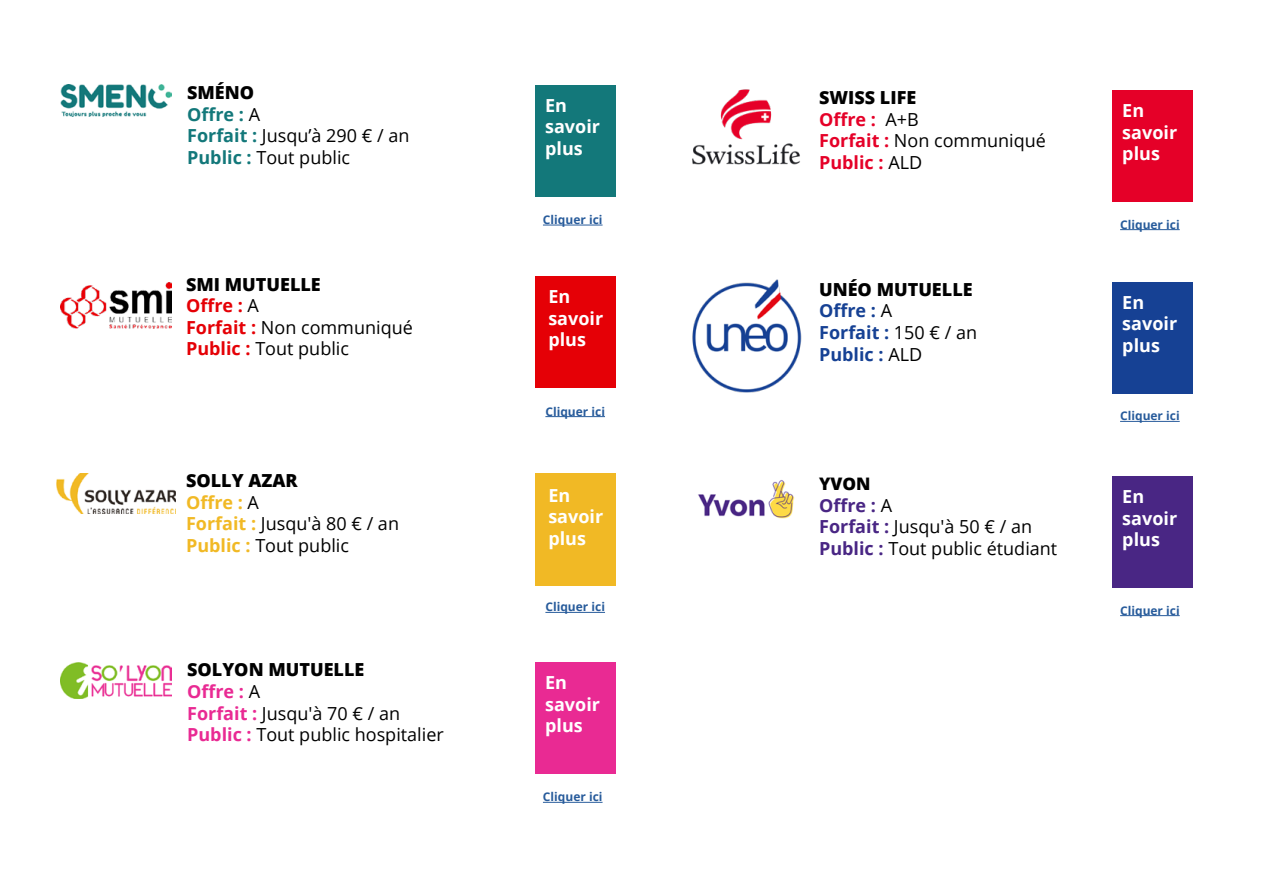
<style>
.page{position:relative;width:1263px;height:893px;background:#fff}
.page>*{position:absolute;margin:0;border:0;box-sizing:border-box;transform-origin:0 0}
.t1{font:18px/21.6px "Open Sans";color:#000}
.t2{font:700 18px/21.6px "Open Sans";color:#fff}
.t3{font:700 18px/21.6px "Open Sans";color:#e50028}
.t4{font:700 18px/21.6px "Open Sans";color:#164194}
.t5{font:800 17.25px "Open Sans";color:#000}
.t6{font:700 12px "Open Sans";color:#275b9b}
.s1{font-weight:800}
.s2{font-weight:700;color:#13787a}
.s3{font-weight:700;color:#e50006}
.s4{font-weight:700;color:#f1b925}
.s5{font-weight:700;color:#e92a93}
.s6{font-weight:800;color:#000}
.s7{font-weight:400;color:#000}
.s8{font-weight:700;color:#492684}
</style>
<div class="page">
<div style="left:536px;top:662px;width:80px;height:112px;background:#e92a93"></div>
<div style="left:536px;top:85px;width:80px;height:112px;background:#13787a"></div>
<img style="left:60px;top:662px;width:111px;height:37px">
<img style="left:60px;top:85px;width:111px;height:32px">
<hr style="left:543px;top:802px;width:59px;height:1px;background:#275b9b">
<hr style="left:543px;top:225px;width:59px;height:1px;background:#275b9b">
<div style="left:536px;top:473px;width:80px;height:112px;background:#f1b925"></div>
<img style="left:57px;top:473px;width:119px;height:41px">
<hr style="left:545px;top:612px;width:60px;height:1px;background:#275b9b">
<img style="left:60px;top:282px;width:111px;height:46px">
<div style="left:536px;top:277px;width:80px;height:111px;background:#e50006"></div>
<hr style="left:545px;top:416px;width:60px;height:1px;background:#275b9b">
<img style="left:692px;top:279px;width:110px;height:114px">
<img style="left:698px;top:480px;width:97px;height:39px">
<div style="left:1113px;top:90px;width:80px;height:112px;background:#e50028"></div>
<div style="left:1113px;top:282px;width:80px;height:112px;background:#164194"></div>
<div style="left:1113px;top:476px;width:80px;height:112px;background:#492684"></div>
<hr style="left:1120px;top:229px;width:60px;height:1px;background:#275b9b">
<hr style="left:1120px;top:421px;width:60px;height:1px;background:#275b9b">
<hr style="left:1120px;top:615px;width:60px;height:1px;background:#275b9b">
<img style="left:692px;top:89px;width:108px;height:76px">
<p class="t1" style="left:187px;top:81px;width:224px"><span class="s1">SMÉNO<br></span><span class="s2">Offre :</span> A<br><span class="s2">Forfait :</span> Jusqu’à 290 € / an<br><span class="s2">Public :</span> Tout public</p>
<p class="t1" style="left:186px;top:273px;width:228px"><span class="s1">SMI MUTUELLE<br></span><span class="s3">Offre :</span> A<br><span class="s3">Forfait :</span> Non communiqué<br><span class="s3">Public :</span> Tout public</p>
<p class="t1" style="left:186px;top:469px;width:214px"><span class="s1">SOLLY AZAR<br></span><span class="s4">Offre :</span> A<br><span class="s4">Forfait :</span> Jusqu'à 80 € / an<br><span class="s4">Public :</span> Tout public</p>
<p class="t1" style="left:187px;top:658px;width:258px"><span class="s1">SOLYON MUTUELLE<br></span><span class="s5">Offre :</span> A<br><span class="s5">Forfait :</span> Jusqu'à 70 € / an<br><span class="s5">Public :</span> Tout public hospitalier</p>
<p class="t2" style="left:545px;top:94px;width:56px">En savoir plus</p>
<p class="t6" style="left:543px;top:211px;width:61px">Cliquer ici</p>
<p class="t2" style="left:548px;top:285px;width:56px">En savoir plus</p>
<p class="t6" style="left:545px;top:403px;width:61px">Cliquer ici</p>
<p class="t2" style="left:548px;top:484px;width:56px">En savoir plus</p>
<p class="t6" style="left:545px;top:599px;width:61px">Cliquer ici</p>
<p class="t2" style="left:545px;top:671px;width:56px">En savoir plus</p>
<p class="t6" style="left:543px;top:789px;width:61px">Cliquer ici</p>
<p class="t3" style="left:819px;top:86px;width:228px"><span class="s6">SWISS LIFE<br></span>Offre : <span class="s7">A+B<br></span>Forfait : <span class="s7">Non communiqué<br></span>Public : <span class="s7">ALD</span></p>
<p class="t4" style="left:819px;top:278px;width:160px"><span class="s6">UNÉO MUTUELLE<br></span>Offre : <span class="s7">A<br></span>Forfait : <span class="s7">150 € / an<br></span>Public : <span class="s7">ALD</span></p>
<p class="t5" style="left:819px;top:471px;width:53px">YVON</p>
<p class="t1" style="left:819px;top:494px;width:240px"><span class="s8">Offre :</span> A<br><span class="s8">Forfait :</span> Jusqu'à 50 € / an<br><span class="s8">Public :</span> Tout public étudiant</p>
<p class="t2" style="left:1122px;top:99px;width:56px">En savoir plus</p>
<p class="t6" style="left:1120px;top:216px;width:61px">Cliquer ici</p>
<p class="t2" style="left:1122px;top:291px;width:56px">En savoir plus</p>
<p class="t6" style="left:1120px;top:408px;width:61px">Cliquer ici</p>
<p class="t2" style="left:1122px;top:485px;width:56px">En savoir plus</p>
<p class="t6" style="left:1120px;top:602px;width:61px">Cliquer ici</p>
</div>
